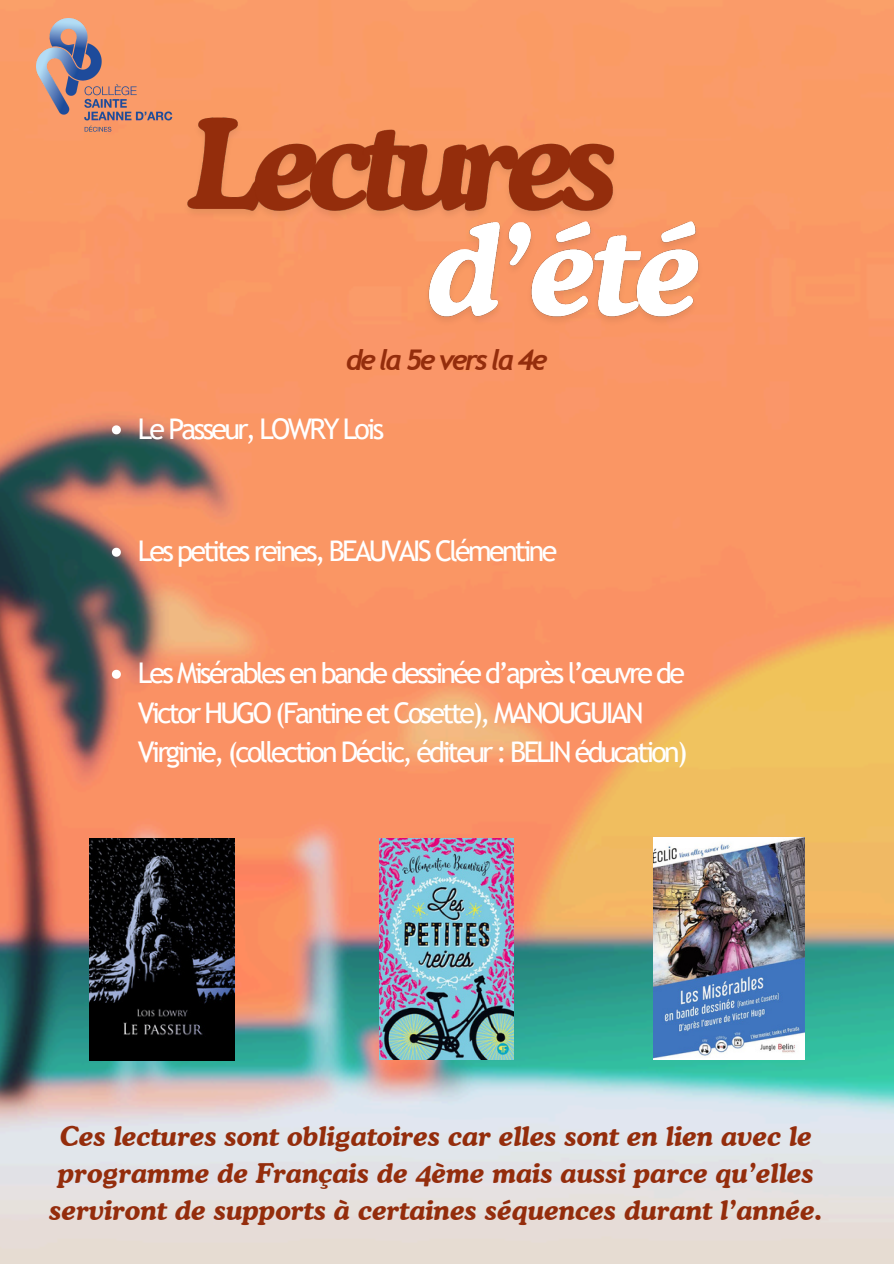
<style>
.page{position:relative;width:894px;height:1264px;background:#fff}
.page>*{position:absolute;margin:0;border:0;box-sizing:border-box;transform-origin:0 0}
.t1{font:28.5px/39.3px "Trebuchet MS";letter-spacing:-.095em;color:#fff}
.t2{font:italic 700 28.5px "Trebuchet";letter-spacing:-.095em;color:#942d0c}
.t3{font:italic 700 27px/37.2px "Cooper BT";color:#942d0c;text-align:center}
</style>
<div class="page">
<img style="left:0;top:0;width:893px;height:1263px">
<img style="left:89px;top:838px;width:145px;height:222px">
<img style="left:380px;top:838px;width:134px;height:221px">
<img style="left:653px;top:837px;width:150px;height:222px">
<img style="left:177px;top:88px;width:447px;height:151px">
<img style="left:418px;top:193px;width:290px;height:151px">
<svg style="left:112px;top:425px;width:9px;height:9px"></svg>
<svg style="left:112px;top:547px;width:9px;height:9px"></svg>
<svg style="left:112px;top:669px;width:9px;height:9px"></svg>
<img style="left:36px;top:19px;width:139px;height:126px">
<p class="t2" style="left:346px;top:343px;width:203px">de la 5e vers la 4e</p>
<p class="t1" style="left:138px;top:409px;width:248px">Le Passeur, LOWRY Lois</p>
<p class="t1" style="left:138px;top:531px;width:421px">Les petites reines, BEAUVAIS Clémentine</p>
<p class="t1" style="left:138px;top:653px;width:551px">Les Misérables en bande dessinée d’après l’œuvre de<br>Victor HUGO (Fantine et Cosette), MANOUGUIAN<br>Virginie, (collection Déclic, éditeur : BELIN éducation)</p>
<h3 class="t3" style="left:49px;top:1117px;width:774px">Ces lectures sont obligatoires car elles sont en lien avec le programme de Français de 4ème mais aussi parce qu’elles serviront de supports à certaines séquences durant l’année.</h3>
</div>
